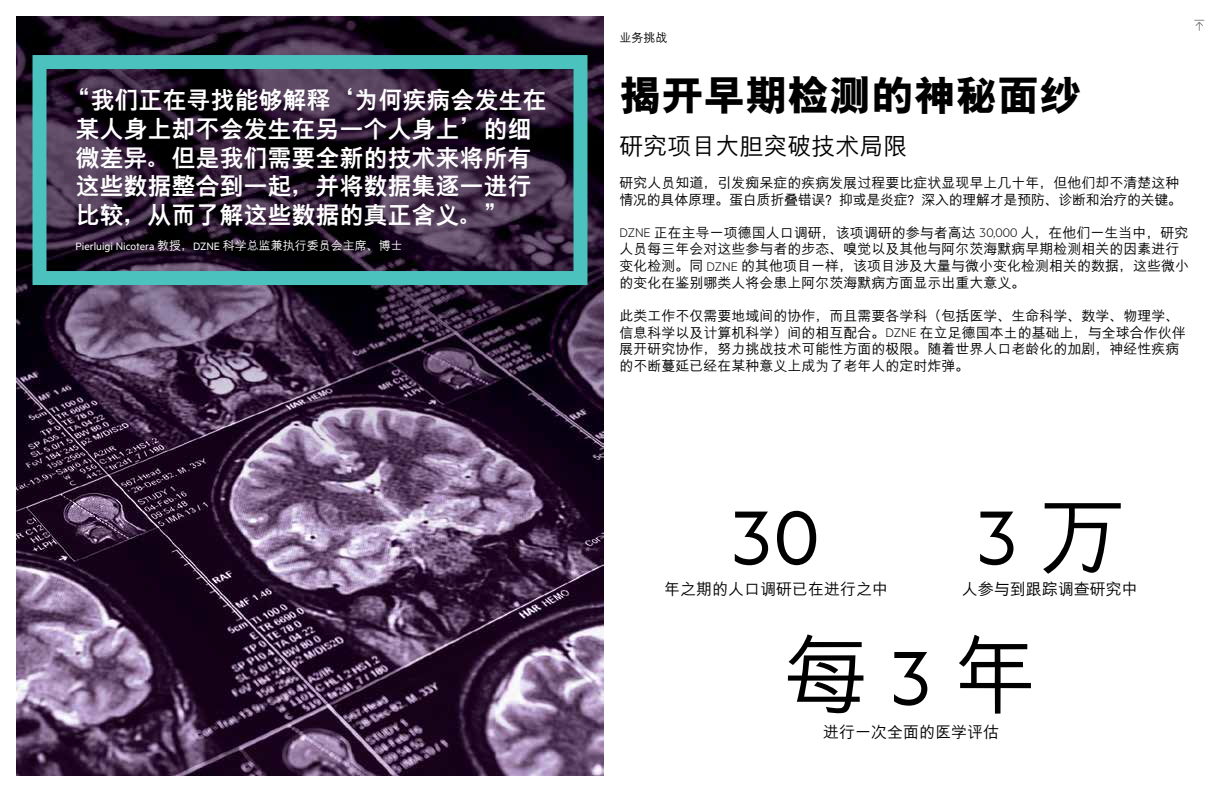
<style>
.page{position:relative;width:1224px;height:792px;background:#fff}
.page>*{position:absolute;margin:0;border:0;box-sizing:border-box;transform-origin:0 0}
.t1{font:86px "Metric HPE";color:#000}
.t2{font:500 86px "M Hei PRC";color:#000}
.t3{font:800 42px "M Hei PRC";color:#000}
.t4{font:800 24px/28.8px "M Hei PRC";color:#fff}
.t5{font:500 24px "M Hei PRC";color:#000}
.t6{font:500 16px "M Hei PRC";color:#000}
.t7{font:500 14px/16.8px "M Hei PRC";color:#000}
.t8{font:12px "Metric HPE";color:#fff}
.t9{font:500 12px "M Hei PRC";color:#000}
.s1{font-family:"M Hei PRC";font-weight:500}
.s2{font-family:"Metric HPE";font-weight:300}
</style>
<div class="page">
<img style="left:16px;top:16px;width:588px;height:760px">
<svg style="left:1194px;top:19px;width:11px;height:12px"></svg>
<div style="left:33px;top:55px;width:554px;height:230px;border:14px solid #4cc2bf"></div>
<h3 class="t4" style="left:76px;top:85px;width:472px;text-indent:-9px">“我们正在寻找能够解释‘为何疾病会发生在某人身上却不会发生在另一个人身上’的细微差异。但是我们需要全新的技术来将所有这些数据整合到一起，并将数据集逐一进行比较，从而了解这些数据的真正含义。”</h3>
<p class="t8" style="left:76px;top:239px;width:329px">Pierluigi Nicotera <span class="s1">教授，</span>DZNE <span class="s1">科学总监兼执行委员会主席、博士</span></p>
<p class="t9" style="left:620px;top:31px;width:49px">业务挑战</p>
<h2 class="t3" style="left:620px;top:75px;width:463px">揭开早期检测的神秘面纱</h2>
<h3 class="t5" style="left:620px;top:134px;width:289px">研究项目大胆突破技术局限</h3>
<p class="t7" style="left:620px;top:174px;width:564px">研究人员知道，引发痴呆症的疾病发展过程要比症状显现早上几十年，但他们却不清楚这种情况的具体原理。蛋白质折叠错误？抑或是炎症？深入的理解才是预防、诊断和治疗的关键。</p>
<p class="t7" style="left:620px;top:224px;width:571px"><span class="s2">DZNE</span> 正在主导一项德国人口调研，该项调研的参与者高达 <span class="s2">30,000</span> 人，在他们一生当中，研究人员每三年会对这些参与者的步态、嗅觉以及其他与阿尔茨海默病早期检测相关的因素进行变化检测。同 <span class="s2">DZNE</span> 的其他项目一样，该项目涉及大量与微小变化检测相关的数据，这些微小的变化在鉴别哪类人将会患上阿尔茨海默病方面显示出重大意义。</p>
<p class="t7" style="left:620px;top:307px;width:568px">此类工作不仅需要地域间的协作，而且需要各学科（包括医学、生命科学、数学、物理学、信息科学以及计算机科学）间的相互配合。<span class="s2">DZNE</span> 在立足德国本土的基础上，与全球合作伙伴展开研究协作，努力挑战技术可能性方面的极限。随着世界人口老龄化的加剧，神经性疾病的不断蔓延已经在某种意义上成为了老年人的定时炸弹。</p>
<h1 class="t1" style="left:975px;top:488px;width:151px">3 <span class="s1">万</span></h1>
<h1 class="t1" style="left:730px;top:488px;width:91px">30</h1>
<p class="t6" style="left:664px;top:581px;width:225px">年之期的人口调研已在进行之中</p>
<p class="t6" style="left:962px;top:581px;width:177px">人参与到跟踪调查研究中</p>
<h1 class="t2" style="left:784px;top:633px;width:87px">每</h1>
<p class="t6" style="left:823px;top:724px;width:177px">进行一次全面的医学评估</p>
<h1 class="t1" style="left:889px;top:628px;width:151px">3 <span class="s1">年</span></h1>
</div>
